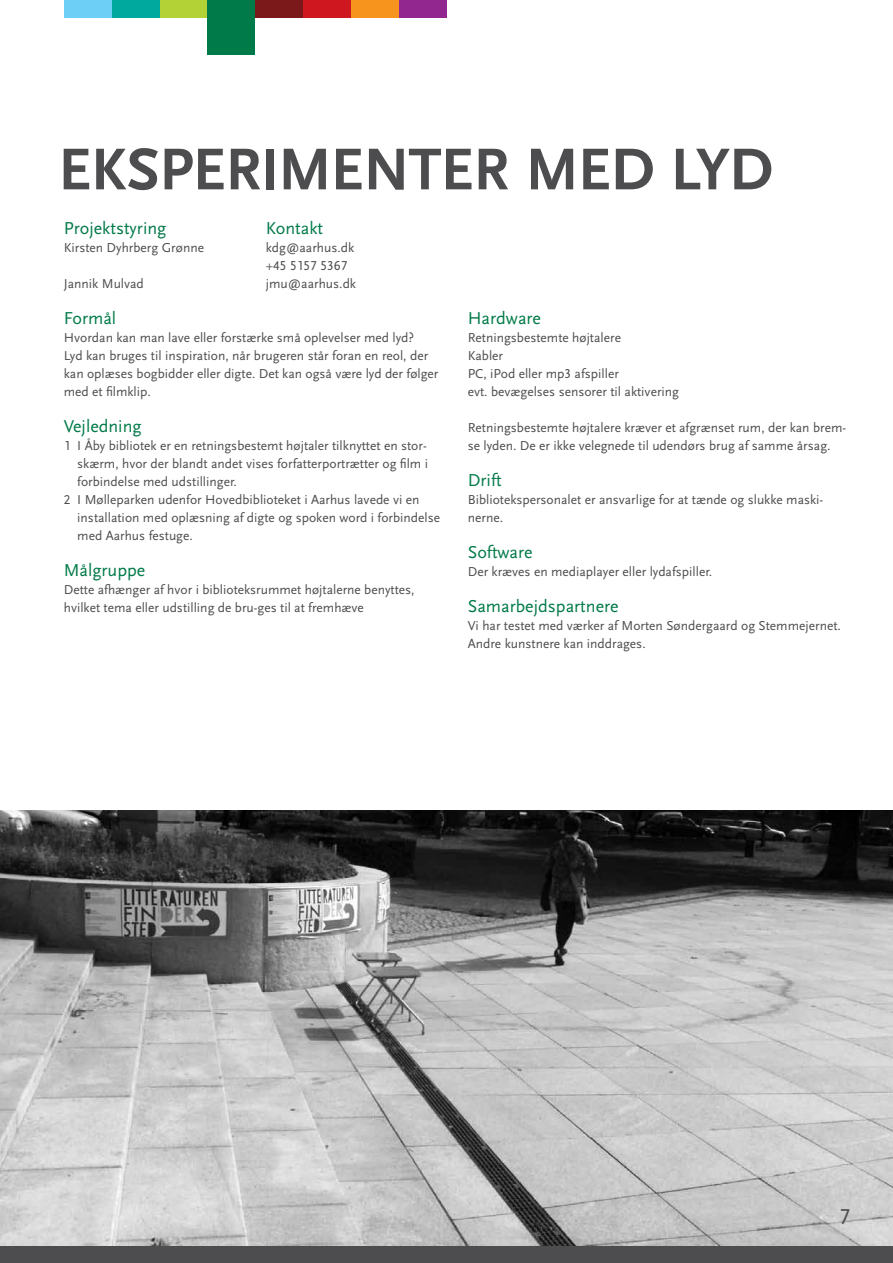
<style>
.page{position:relative;width:893px;height:1263px;background:#fff}
.page>*{position:absolute;margin:0;border:0;box-sizing:border-box;transform-origin:0 0}
.t1{font:700 61.5px "Scala Sans OT";letter-spacing:-.015em;color:#4d4d4f}
.t2{font:22.5px "Scala Sans OT";color:#4d4d4f}
.t3{font:18px "Scala Sans OT";color:#007a48}
.t4{font:13.5px/18px "Scala Sans OT";color:#4d4d4f}
</style>
<div class="page">
<div style="left:0;top:1245px;width:893px;height:18px;background:#4d4d4f"></div>
<div style="left:64px;top:0;width:48px;height:17px;background:#6dcff6"></div>
<div style="left:159px;top:0;width:48px;height:17px;background:#b3d235"></div>
<div style="left:112px;top:0;width:47px;height:17px;background:#00a99d"></div>
<div style="left:255px;top:0;width:48px;height:17px;background:#7b181a"></div>
<div style="left:303px;top:0;width:48px;height:17px;background:#ce171e"></div>
<div style="left:351px;top:0;width:48px;height:17px;background:#f7941e"></div>
<div style="left:399px;top:0;width:47px;height:17px;background:#92278f"></div>
<div style="left:207px;top:0;width:48px;height:54px;background:#007a48"></div>
<img style="left:0;top:810px;width:893px;height:435px">
<h1 class="t1" style="left:58px;top:135px;width:716px">EKSPERI MENTER MED LYD</h1>
<h3 class="t3" style="left:64px;top:218px;width:104px">Projektstyring</h3>
<p class="t4" style="left:64px;top:239px;width:142px">Kirsten Dyhrberg Grønne</p>
<p class="t4" style="left:64px;top:275px;width:82px">Jannik M ulvad</p>
<h3 class="t3" style="left:266px;top:218px;width:59px">Kontakt</h3>
<p class="t4" style="left:266px;top:239px;width:92px">kdg@aarhus.dk +45 5157 5367 jmu@aarhus.dk</p>
<h3 class="t3" style="left:64px;top:308px;width:54px">Formål</h3>
<p class="t4" style="left:64px;top:329px;width:376px">Hvordan kan man lave eller forstærke små oplevelser med lyd?<br>Lyd kan bruges til inspiration, når brugeren står foran en reol, der kan oplæses bogbidder eller digte. Det kan også være lyd der følger med et filmklip.</p>
<h3 class="t3" style="left:64px;top:416px;width:79px">Vejledning</h3>
<p class="t4" style="left:64px;top:437px;width:364px">1 I Åby bibliotek er en retningsbestemt højtaler tilknyttet en stor-</p>
<p class="t4" style="left:77px;top:455px;width:352px">skærm, hvor der blandt andet vises forfatterportrætter og film i</p>
<p class="t4" style="left:77px;top:473px;width:159px">forbindelse med udstillinger.</p>
<p class="t4" style="left:64px;top:491px;width:357px">2 I Mølleparken udenfor H ovedbiblioteket i Aarhus lavede vi en</p>
<p class="t4" style="left:77px;top:509px;width:364px">installation med oplæsning af digte og spoken word i forbindelse</p>
<p class="t4" style="left:77px;top:527px;width:115px">med Aarhus festuge.</p>
<h3 class="t3" style="left:64px;top:560px;width:83px">M ålgruppe</h3>
<p class="t4" style="left:64px;top:581px;width:352px">Dette afhænger af hvor i biblioteksrummet højtalerne benyttes, hvilket tema eller udstilling de bru-ges til at fremhæve</p>
<h3 class="t3" style="left:468px;top:308px;width:75px">H ardware</h3>
<p class="t4" style="left:468px;top:329px;width:213px">Retningsbestemte højtalere<br>Kabler<br>PC, iPod eller mp3 afspiller<br>evt. bevægelses sensorer til aktivering</p>
<p class="t4" style="left:468px;top:419px;width:380px">Retningsbestemte højtalere kræver et afgrænset rum, der kan brem&shy;se lyden. De er ikke velegnede til udendørs brug af samme årsag.</p>
<h3 class="t3" style="left:468px;top:470px;width:35px">D rift</h3>
<p class="t4" style="left:468px;top:491px;width:357px">Bibliotekspersonalet er ansvarlige for at tænde og slukke maski&shy;nerne.</p>
<h3 class="t3" style="left:468px;top:542px;width:66px">Software</h3>
<p class="t4" style="left:468px;top:563px;width:244px">Der kræves en mediaplayer eller lydafspiller.</p>
<h3 class="t3" style="left:468px;top:596px;width:152px">Samarbejdspartnere</h3>
<p class="t4" style="left:468px;top:617px;width:373px">Vi har testet med værker af M orten Søndergaard og Stemmejernet.<br>Andre kunstnere kan inddrages.</p>
<h2 class="t2" style="left:839px;top:1204px;width:13px">7</h2>
</div>
